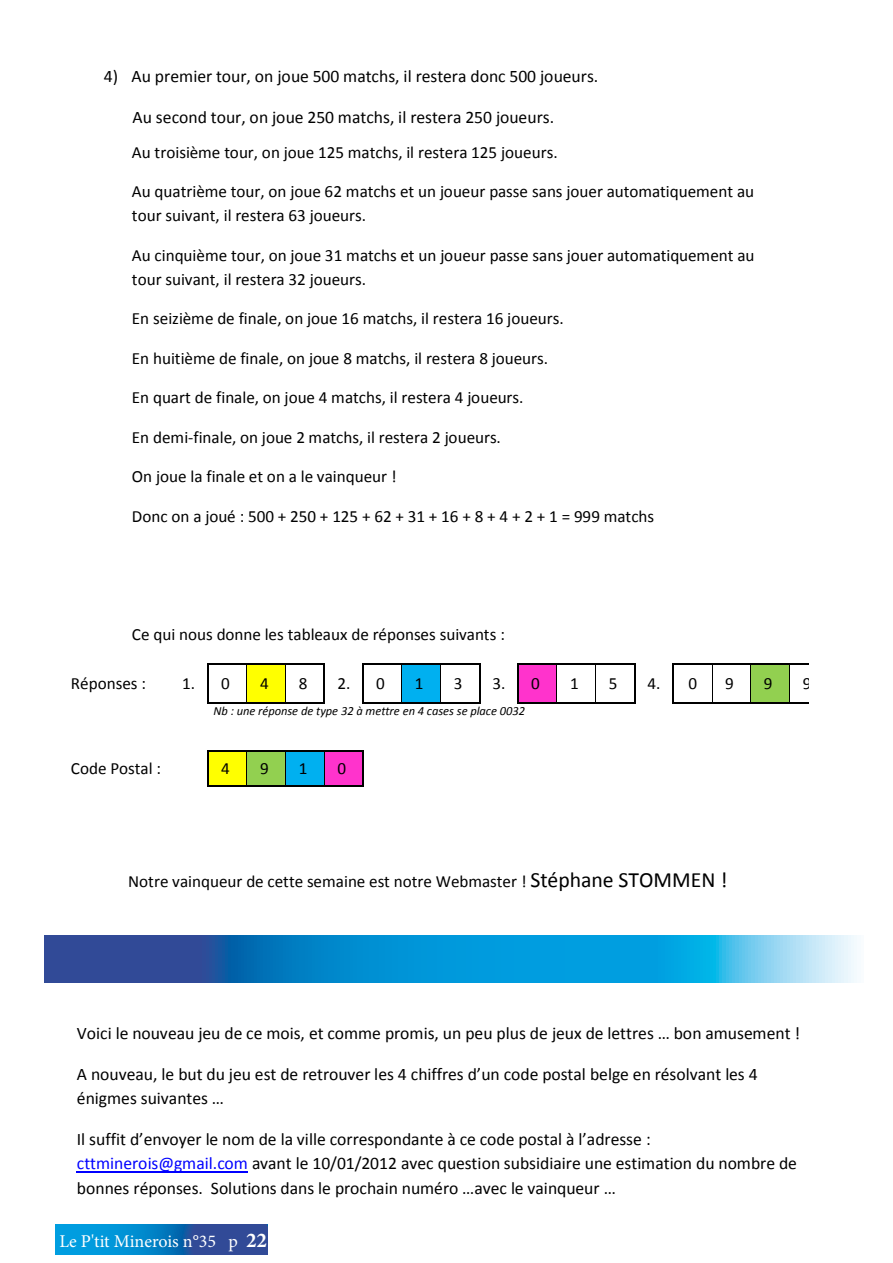
<style>
.page{position:relative;width:893px;height:1263px;background:#fff}
.page>*{position:absolute;margin:0;border:0;box-sizing:border-box;transform-origin:0 0}
.t1{font:18px "Minion Pro";letter-spacing:-.005em;color:#fff}
.t2{font:17.7px "Calibri";color:#000}
.t3{font:17.55px/24.8px "Calibri";color:#000}
.t4{font:17.1px/24.2px "Calibri";color:#000}
.t5{font:italic 12.45px "Calibri";color:#000}
.s1{font-size:21.75px}
.s2{color:#00f}
.s3{font-weight:700;font-size:21px}
</style>
<div class="page">
<svg style="left:55px;top:1225px;width:213px;height:29px;background:#1273ba"></svg>
<div style="left:247px;top:665px;width:38px;height:8px;background:#ff0"></div>
<div style="left:247px;top:673px;width:5px;height:21px;background:#ff0"></div>
<div style="left:280px;top:673px;width:5px;height:21px;background:#ff0"></div>
<div style="left:247px;top:694px;width:38px;height:8px;background:#ff0"></div>
<div style="left:252px;top:673px;width:28px;height:21px;background:#ff0"></div>
<div style="left:402px;top:665px;width:38px;height:8px;background:#00b0f0"></div>
<div style="left:402px;top:673px;width:5px;height:21px;background:#00b0f0"></div>
<div style="left:435px;top:673px;width:5px;height:21px;background:#00b0f0"></div>
<div style="left:402px;top:694px;width:38px;height:8px;background:#00b0f0"></div>
<div style="left:407px;top:673px;width:28px;height:21px;background:#00b0f0"></div>
<div style="left:519px;top:665px;width:38px;height:8px;background:#f3c"></div>
<div style="left:519px;top:673px;width:5px;height:21px;background:#f3c"></div>
<div style="left:552px;top:673px;width:5px;height:21px;background:#f3c"></div>
<div style="left:519px;top:694px;width:38px;height:8px;background:#f3c"></div>
<div style="left:524px;top:673px;width:28px;height:21px;background:#f3c"></div>
<div style="left:751px;top:665px;width:38px;height:8px;background:#92d050"></div>
<div style="left:751px;top:673px;width:5px;height:21px;background:#92d050"></div>
<div style="left:784px;top:673px;width:5px;height:21px;background:#92d050"></div>
<div style="left:751px;top:694px;width:38px;height:8px;background:#92d050"></div>
<div style="left:756px;top:673px;width:28px;height:21px;background:#92d050"></div>
<hr style="left:209px;top:663px;width:38px;height:2px;background:#000">
<hr style="left:248px;top:663px;width:37px;height:2px;background:#000">
<hr style="left:287px;top:663px;width:37px;height:2px;background:#000">
<hr style="left:364px;top:663px;width:38px;height:2px;background:#000">
<hr style="left:403px;top:663px;width:37px;height:2px;background:#000">
<hr style="left:442px;top:663px;width:37px;height:2px;background:#000">
<hr style="left:519px;top:663px;width:38px;height:2px;background:#000">
<hr style="left:558px;top:663px;width:37px;height:2px;background:#000">
<hr style="left:597px;top:663px;width:37px;height:2px;background:#000">
<hr style="left:674px;top:663px;width:38px;height:2px;background:#000">
<hr style="left:713px;top:663px;width:37px;height:2px;background:#000">
<hr style="left:752px;top:663px;width:37px;height:2px;background:#000">
<svg style="left:789px;top:663px;width:19px;height:2px"></svg>
<hr style="left:207px;top:665px;width:2px;height:37px;background:#000">
<hr style="left:247px;top:665px;width:1px;height:37px;background:#000">
<hr style="left:285px;top:665px;width:1px;height:37px;background:#000">
<hr style="left:324px;top:665px;width:1px;height:37px;background:#000">
<hr style="left:362px;top:665px;width:2px;height:37px;background:#000">
<hr style="left:402px;top:665px;width:1px;height:37px;background:#000">
<hr style="left:440px;top:665px;width:1px;height:37px;background:#000">
<hr style="left:479px;top:665px;width:1px;height:37px;background:#000">
<hr style="left:517px;top:665px;width:2px;height:37px;background:#000">
<hr style="left:557px;top:665px;width:1px;height:37px;background:#000">
<hr style="left:595px;top:665px;width:1px;height:37px;background:#000">
<hr style="left:634px;top:665px;width:1px;height:37px;background:#000">
<hr style="left:672px;top:665px;width:2px;height:37px;background:#000">
<hr style="left:712px;top:665px;width:1px;height:37px;background:#000">
<hr style="left:750px;top:665px;width:1px;height:37px;background:#000">
<hr style="left:789px;top:665px;width:1px;height:37px;background:#000">
<hr style="left:210px;top:702px;width:37px;height:1px;background:#000">
<hr style="left:248px;top:702px;width:37px;height:1px;background:#000">
<hr style="left:287px;top:702px;width:37px;height:1px;background:#000">
<hr style="left:364px;top:702px;width:38px;height:1px;background:#000">
<hr style="left:403px;top:702px;width:37px;height:1px;background:#000">
<hr style="left:442px;top:702px;width:37px;height:1px;background:#000">
<hr style="left:519px;top:702px;width:38px;height:1px;background:#000">
<hr style="left:558px;top:702px;width:37px;height:1px;background:#000">
<hr style="left:597px;top:702px;width:37px;height:1px;background:#000">
<hr style="left:674px;top:702px;width:38px;height:1px;background:#000">
<hr style="left:713px;top:702px;width:37px;height:1px;background:#000">
<hr style="left:752px;top:702px;width:37px;height:1px;background:#000">
<svg style="left:789px;top:702px;width:19px;height:1px"></svg>
<div style="left:209px;top:751px;width:38px;height:7px;background:#ff0"></div>
<div style="left:209px;top:758px;width:5px;height:21px;background:#ff0"></div>
<div style="left:242px;top:758px;width:5px;height:21px;background:#ff0"></div>
<div style="left:209px;top:779px;width:38px;height:6px;background:#ff0"></div>
<div style="left:214px;top:758px;width:28px;height:21px;background:#ff0"></div>
<div style="left:247px;top:751px;width:38px;height:7px;background:#92d050"></div>
<div style="left:247px;top:758px;width:5px;height:21px;background:#92d050"></div>
<div style="left:280px;top:758px;width:5px;height:21px;background:#92d050"></div>
<div style="left:247px;top:779px;width:38px;height:6px;background:#92d050"></div>
<div style="left:252px;top:758px;width:28px;height:21px;background:#92d050"></div>
<div style="left:286px;top:751px;width:38px;height:7px;background:#00b0f0"></div>
<div style="left:286px;top:758px;width:5px;height:21px;background:#00b0f0"></div>
<div style="left:319px;top:758px;width:5px;height:21px;background:#00b0f0"></div>
<div style="left:286px;top:779px;width:38px;height:6px;background:#00b0f0"></div>
<div style="left:291px;top:758px;width:28px;height:21px;background:#00b0f0"></div>
<div style="left:325px;top:751px;width:37px;height:7px;background:#f3c"></div>
<div style="left:325px;top:758px;width:5px;height:21px;background:#f3c"></div>
<hr style="left:358px;top:758px;width:4px;height:21px;background:#f3c">
<div style="left:325px;top:779px;width:37px;height:6px;background:#f3c"></div>
<div style="left:330px;top:758px;width:28px;height:21px;background:#f3c"></div>
<hr style="left:210px;top:750px;width:37px;height:1px;background:#000">
<hr style="left:248px;top:750px;width:37px;height:1px;background:#000">
<hr style="left:287px;top:750px;width:37px;height:1px;background:#000">
<hr style="left:325px;top:750px;width:37px;height:1px;background:#000">
<hr style="left:207px;top:751px;width:2px;height:34px;background:#000">
<hr style="left:209px;top:785px;width:38px;height:2px;background:#000">
<hr style="left:247px;top:751px;width:1px;height:34px;background:#000">
<hr style="left:248px;top:785px;width:37px;height:2px;background:#000">
<hr style="left:285px;top:751px;width:1px;height:34px;background:#000">
<hr style="left:287px;top:785px;width:37px;height:2px;background:#000">
<hr style="left:324px;top:751px;width:1px;height:34px;background:#000">
<hr style="left:325px;top:785px;width:37px;height:2px;background:#000">
<hr style="left:362px;top:751px;width:2px;height:34px;background:#000">
<hr style="left:77px;top:1171px;width:171px;height:1px;background:#00f">
<svg style="left:45px;top:935px;width:812px;height:47px;background:#258fcc"></svg>
<p class="t2" style="left:104px;top:65px;width:496px">4) Au premier tour, on joue 500 matchs, il restera donc 500 joueurs.</p>
<p class="t2" style="left:133px;top:106px;width:423px">Au second tour, on joue 250 matchs, il restera 250 joueurs.</p>
<p class="t4" style="left:132px;top:140px;width:427px">Au troisième tour, on joue 125 matchs, il restera 125 joueurs.</p>
<p class="t4" style="left:132px;top:180px;width:624px">Au quatrième tour, on joue 62 matchs et un joueur passe sans jouer automatiquement au tour suivant, il restera 63 joueurs.</p>
<p class="t4" style="left:132px;top:243px;width:624px">Au cinquième tour, on joue 31 matchs et un joueur passe sans jouer automatiquement au tour suivant, il restera 32 joueurs.</p>
<p class="t4" style="left:132px;top:307px;width:433px">En seizième de finale, on joue 16 matchs, il restera 16 joueurs.</p>
<p class="t4" style="left:132px;top:346px;width:418px">En huitième de finale, on joue 8 matchs, il restera 8 joueurs.</p>
<p class="t4" style="left:132px;top:385px;width:393px">En quart de finale, on joue 4 matchs, il restera 4 joueurs.</p>
<p class="t4" style="left:132px;top:425px;width:370px">En demi-finale, on joue 2 matchs, il restera 2 joueurs.</p>
<p class="t4" style="left:132px;top:464px;width:266px">On joue la finale et on a le vainqueur !</p>
<p class="t4" style="left:132px;top:504px;width:524px">Donc on a joué : 500 + 250 + 125 + 62 + 31 + 16 + 8 + 4 + 2 + 1 = 999 matchs</p>
<p class="t4" style="left:132px;top:622px;width:374px">Ce qui nous donne les tableaux de réponses suivants :</p>
<p class="t4" style="left:71px;top:671px;width:77px">Réponses :</p>
<p class="t4" style="left:182px;top:671px;width:49px">1. 0</p>
<p class="t4" style="left:260px;top:671px;width:10px">4</p>
<p class="t4" style="left:299px;top:671px;width:10px">8</p>
<p class="t4" style="left:337px;top:671px;width:49px">2. 0</p>
<p class="t4" style="left:415px;top:671px;width:10px">1</p>
<p class="t4" style="left:454px;top:671px;width:10px">3</p>
<p class="t4" style="left:492px;top:671px;width:49px">3. 0</p>
<p class="t4" style="left:570px;top:671px;width:10px">1</p>
<p class="t4" style="left:609px;top:671px;width:10px">5</p>
<p class="t4" style="left:647px;top:671px;width:51px">4. 0</p>
<p class="t4" style="left:725px;top:671px;width:10px">9</p>
<p class="t4" style="left:764px;top:671px;width:10px">9</p>
<p class="t4" style="left:803px;top:671px;width:10px">9</p>
<p class="t5" style="left:214px;top:703px;width:313px">Nb : une réponse de type 32 à mettre en 4 cases se place 0032</p>
<p class="t4" style="left:71px;top:756px;width:92px">Code Postal :</p>
<p class="t4" style="left:221px;top:756px;width:10px">4</p>
<p class="t4" style="left:260px;top:756px;width:10px">9</p>
<p class="t4" style="left:299px;top:756px;width:10px">1</p>
<p class="t4" style="left:338px;top:756px;width:10px">0</p>
<p class="t4" style="left:128px;top:869px;width:601px">Notre vainqueur de cette semaine est notre Webmaster ! <span class="s1">Stéphane STOMMEN !</span></p>
<p class="t3" style="left:77px;top:1021px;width:725px">Voici le nouveau jeu de ce mois, et comme promis, un peu plus de jeux de lettres … bon amusement !</p>
<p class="t3" style="left:77px;top:1061px;width:682px">A nouveau, le but du jeu est de retrouver les 4 chiffres d’un code postal belge en résolvant les 4 énigmes suivantes …</p>
<p class="t3" style="left:77px;top:1127px;width:722px">Il suffit d’envoyer le nom de la ville correspondante à ce code postal à l’adresse : <span class="s2">cttminerois@gmail.com</span> avant le 10/01/2012 avec question subsidiaire une estimation du nombre de bonnes réponses. Solutions dans le prochain numéro …avec le vainqueur …</p>
<p class="t1" style="left:59px;top:1229px;width:209px">Le P'tit Minerois n°35 p <span class="s3">22</span></p>
</div>
